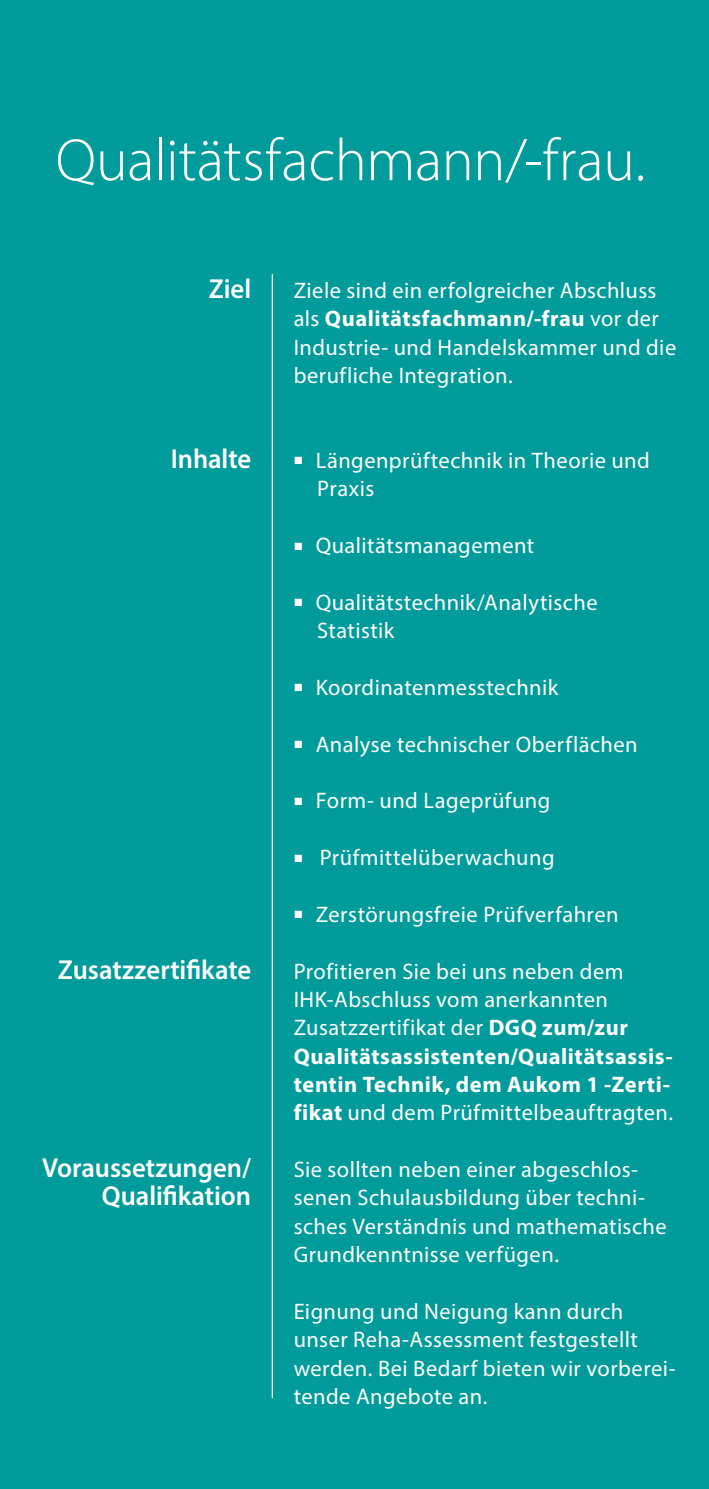
<style>
.page{position:relative;width:709px;height:1489px;background:#fff}
.page>*{position:absolute;margin:0;border:0;box-sizing:border-box;transform-origin:0 0}
.t1{font:300 60px "Myriad Pro";letter-spacing:-.01em;color:#fff}
.t2{font:600 27.5px/28.2px "Myriad Pro";letter-spacing:-.005em;color:#fff;text-align:right}
.t3{font:22.5px/28.2px "Myriad Pro";letter-spacing:.02em;color:#fff}
.s1{font-weight:700}
</style>
<div class="page">
<div style="left:0;top:0;width:709px;height:1488px;background:#009b9a"></div>
<hr style="left:272px;top:274px;width:1px;height:1123px;background:#fff">
<h1 class="t1" style="left:56px;top:124px;width:591px">Qualitätsfachmann/-frau.</h1>
<p class="t2" style="left:209px;top:274px;width:44px">Ziel</p>
<p class="t2" style="left:171px;top:444px;width:82px">Inhalte</p>
<p class="t2" style="left:58px;top:954px;width:195px">Zusatzzertifikate</p>
<p class="t2" style="left:42px;top:1152px;width:210px">Voraussetzungen/<br>Qualifikation</p>
<p class="t3" style="left:294px;top:276px;width:384px">Ziele sind ein erfolgreicher Abschluss als <span class="s1">Qualitätsfachmann/-frau</span> vor der Industrie- und Handelskammer und die berufliche Integration.</p>
<p class="t3" style="left:317px;top:446px;width:334px;text-indent:-24px">■ Längenprüftechnik in Theorie und<br>Praxis</p>
<p class="t3" style="left:294px;top:531px;width:242px">■ Qualitätsmanagement</p>
<p class="t3" style="left:317px;top:587px;width:282px;text-indent:-24px">■ Qualitätstechnik/Analytische<br>Statistik</p>
<p class="t3" style="left:294px;top:672px;width:266px">■ Koordinatenmesstechnik</p>
<p class="t3" style="left:294px;top:729px;width:345px">■ Analyse technischer Oberflächen</p>
<p class="t3" style="left:294px;top:786px;width:258px">■ Form- und Lageprüfung</p>
<p class="t3" style="left:294px;top:843px;width:262px">■ Prüfmittelüberwachung</p>
<p class="t3" style="left:294px;top:899px;width:326px">■ Zerstörungsfreie Prüfverfahren</p>
<p class="t3" style="left:294px;top:956px;width:381px">Profitieren Sie bei uns neben dem IHK-Abschluss vom anerkannten Zusatzzertifikat der <span class="s1">DGQ zum/zur Qualitätsassistenten/Qualitätsassis&shy;tentin Technik, dem Aukom 1 -Zerti&shy;fikat</span> und dem Prüfmittelbeauftragten.</p>
<p class="t3" style="left:294px;top:1154px;width:374px">Sie sollten neben einer abgeschlos&shy;senen Schulausbildung über techni&shy;sches Verständnis und mathematische Grundkenntnisse verfügen.</p>
<p class="t3" style="left:294px;top:1296px;width:383px">Eignung und Neigung kann durch unser Reha-Assessment festgestellt werden. Bei Bedarf bieten wir vorberei&shy;tende Angebote an.</p>
</div>
